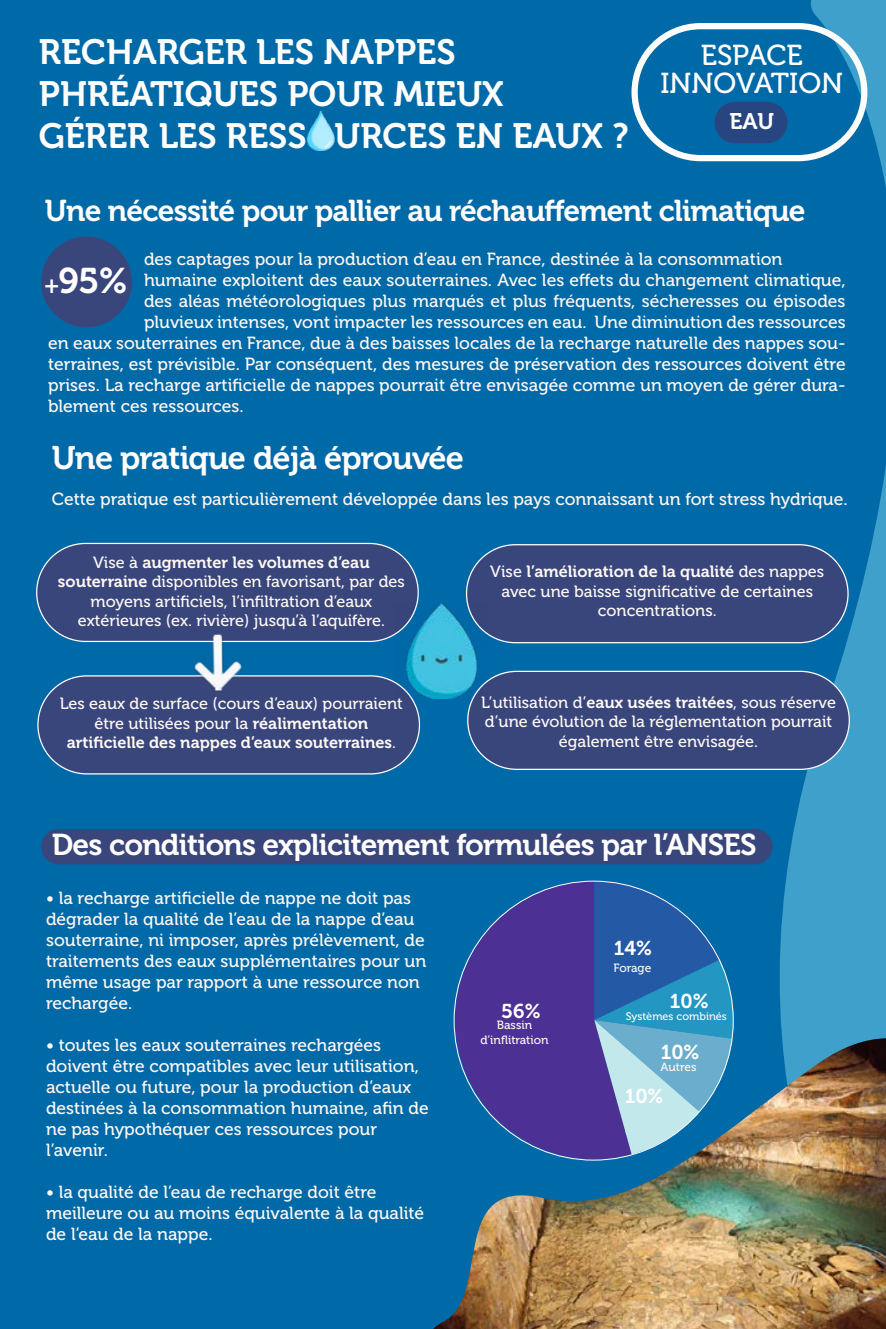
<style>
.page{position:relative;width:886px;height:1329px;background:#0069a7}
.page>*{position:absolute;margin:0;border:0;box-sizing:border-box;transform-origin:0 0}
.t1{font:35.5px "Museo 700";color:#fffefd}
.t2{font:35px "Museo 700";color:#fffefd}
.t3{font:32.5px "Museo 700";letter-spacing:-.025em;color:#fffefd}
.t4{font:30px "Museo 700";letter-spacing:-.025em;color:#fffefd}
.t5{font:28.75px "Museo 500";color:#fffefd}
.t6{font:22.5px "Museo 700";color:#fffefd}
.t7{font:20px/43.9px "Museo 700";color:#fff}
.t8{font:17.5px/21px "Museo 500";color:#fff9f4}
.t9{font:16.25px/19.5px "Museo 500";color:#fff9f4;text-align:center}
.t10{font:16.25px "Museo 700";color:#fff9f4}
.t11{font:12px "Museo 500";color:#fff9f4}
.t12{font:11px "Museo 500";color:#fff9f4}
.s1{font-size:23.75px}
.s2{font-family:"Museo 500"}
.s3{font-family:"Museo 700"}
</style>
<div class="page">
<svg style="left:691px;top:0;width:195px;height:1038px"></svg>
<div style="left:714px;top:102px;width:73px;height:41px;background:#274581;border-radius:21px"></div>
<div style="left:631px;top:23px;width:236px;height:138px;border:6px solid #fffefd;border-radius:66px"></div>
<div style="left:37px;top:543px;width:381px;height:98px;background:#39467c;border-radius:49px"></div>
<div style="left:36px;top:543px;width:383px;height:99px;border:1px solid #fffefd;border-radius:49px"></div>
<div style="left:466px;top:545px;width:382px;height:98px;background:#39467c;border-radius:49px"></div>
<div style="left:466px;top:544px;width:383px;height:99px;border:1px solid #fffefd;border-radius:49px"></div>
<div style="left:468px;top:671px;width:381px;height:98px;background:#39467c;border-radius:49px"></div>
<div style="left:467px;top:671px;width:383px;height:99px;border:1px solid #fffefd;border-radius:49px"></div>
<div style="left:38px;top:676px;width:381px;height:98px;background:#39467c;border-radius:49px"></div>
<div style="left:37px;top:675px;width:383px;height:99px;border:1px solid #fffefd;border-radius:49px"></div>
<div style="left:41px;top:829px;width:731px;height:35px;background:#39467c;border-radius:18px"></div>
<img style="left:394px;top:604px;width:94px;height:94px">
<div style="left:41px;top:237px;width:91px;height:90px;background:#39467c;border-radius:50%"></div>
<img style="left:433px;top:1038px;width:453px;height:291px">
<img style="left:307px;top:112px;width:29px;height:38px">
<svg style="left:455px;top:881px;width:177px;height:278px;fill:#4d3094"></svg>
<svg style="left:594px;top:881px;width:140px;height:273px"></svg>
<img style="left:189px;top:634px;width:56px;height:57px">
<p class="t2" style="left:39px;top:33px;width:418px">RECHARGER LES NAPPES</p>
<p class="t2" style="left:39px;top:75px;width:466px">PHRÉATIQUES POUR MIEUX</p>
<p class="t2" style="left:39px;top:117px;width:591px">GÉRER LES RESS URCES EN EAUX ?</p>
<p class="t5" style="left:701px;top:40px;width:104px">ESPACE</p>
<p class="t5" style="left:660px;top:67px;width:184px">INNOVATION</p>
<p class="t6" style="left:729px;top:109px;width:46px">EAU</p>
<p class="t4" style="left:45px;top:193px;width:762px">Une nécessité pour pallier au réchauffement climatique</p>
<p class="t8" style="left:144px;top:248px;width:640px">des captages pour la production d’eau en France, destinée à la consommation</p>
<p class="t8" style="left:144px;top:269px;width:703px">humaine exploitent des eaux souterraines. Avec les effets du changement climatique,</p>
<p class="t8" style="left:144px;top:290px;width:703px">des aléas météorologiques plus marqués et plus fréquents, sécheresses ou épisodes</p>
<p class="t8" style="left:144px;top:311px;width:703px">pluvieux intenses, vont impacter les ressources en eau. Une diminution des ressources</p>
<p class="t8" style="left:48px;top:332px;width:799px">en eaux souterraines en France, due à des baisses locales de la recharge naturelle des nappes sou-</p>
<p class="t8" style="left:48px;top:353px;width:799px">terraines, est prévisible. Par conséquent, des mesures de préservation des ressources doivent être</p>
<p class="t8" style="left:48px;top:374px;width:799px">prises. La recharge artificielle de nappes pourrait être envisagée comme un moyen de gérer dura-</p>
<p class="t8" style="left:48px;top:395px;width:197px">blement ces ressources.</p>
<p class="t1" style="left:44px;top:261px;width:85px"><span class="s1">+</span>95%</p>
<p class="t3" style="left:52px;top:439px;width:414px">Une pratique déjà éprouvée</p>
<p class="t8" style="left:52px;top:489px;width:797px">Cette pratique est particulièrement développée dans les pays connaissant un fort stress hydrique.</p>
<p class="t10" style="left:93px;top:553px;width:278px"><span class="s2">Vise à</span> augmenter les volumes d’eau</p>
<p class="t9" style="left:58px;top:572px;width:348px"><span class="s3">souterraine</span> disponibles en favorisant, par des moyens artificiels, l’infiltration d’eaux</p>
<p class="t9" style="left:78px;top:611px;width:309px">extérieures (ex. rivière) jusqu’à l’aquifère.</p>
<p class="t9" style="left:60px;top:694px;width:344px">Les eaux de surface (cours d’eaux) pourraient être utilisées pour la <span class="s3">réalimentation</span></p>
<p class="t10" style="left:67px;top:734px;width:331px">artificielle des nappes d’eaux souterraines<span class="s2">.</span></p>
<p class="t9" style="left:490px;top:562px;width:335px">Vise <span class="s3">l’amélioration de la qualité</span> des nappes avec une baisse significative de certaines</p>
<p class="t9" style="left:598px;top:601px;width:120px">concentrations.</p>
<p class="t9" style="left:481px;top:692px;width:356px">L’utilisation d’<span class="s3">eaux usées traitées</span>, sous réserve d’une évolution de la réglementation pourrait également être envisagée.</p>
<p class="t4" style="left:52px;top:827px;width:706px">Des conditions explicitement formulées par l’ANSES</p>
<p class="t8" style="left:46px;top:887px;width:370px">• la recharge artificielle de nappe ne doit pas dégrader la qualité de l’eau de la nappe d’eau</p>
<p class="t8" style="left:46px;top:929px;width:382px">souterraine, ni imposer, après prélèvement, de traitements des eaux supplémentaires pour un même usage par rapport à une ressource non rechargée.</p>
<p class="t8" style="left:46px;top:1034px;width:384px">• toutes les eaux souterraines rechargées doivent être compatibles avec leur utilisation, actuelle ou future, pour la production d’eaux destinées à la consommation humaine, afin de ne pas hypothéquer ces ressources pour</p>
<p class="t8" style="left:46px;top:1139px;width:63px">l’avenir.</p>
<p class="t8" style="left:46px;top:1181px;width:332px">• la qualité de l’eau de recharge doit être</p>
<p class="t8" style="left:46px;top:1202px;width:380px">meilleure ou au moins équivalente à la qualité de l’eau de la nappe.</p>
<p class="t7" style="left:501px;top:989px;width:41px">56%</p>
<p class="t11" style="left:497px;top:1018px;width:37px">Bassin</p>
<p class="t11" style="left:480px;top:1033px;width:70px">d’inflitration</p>
<p class="t7" style="left:614px;top:926px;width:40px">14%</p>
<p class="t11" style="left:613px;top:961px;width:39px">Forage</p>
<p class="t12" style="left:626px;top:1010px;width:103px">Systèmes combinés</p>
<p class="t7" style="left:670px;top:979px;width:41px">10%</p>
<p class="t7" style="left:625px;top:1030px;width:77px;text-indent:36px">10%<br>10%</p>
<p class="t11" style="left:660px;top:1060px;width:37px">Autres</p>
</div>
